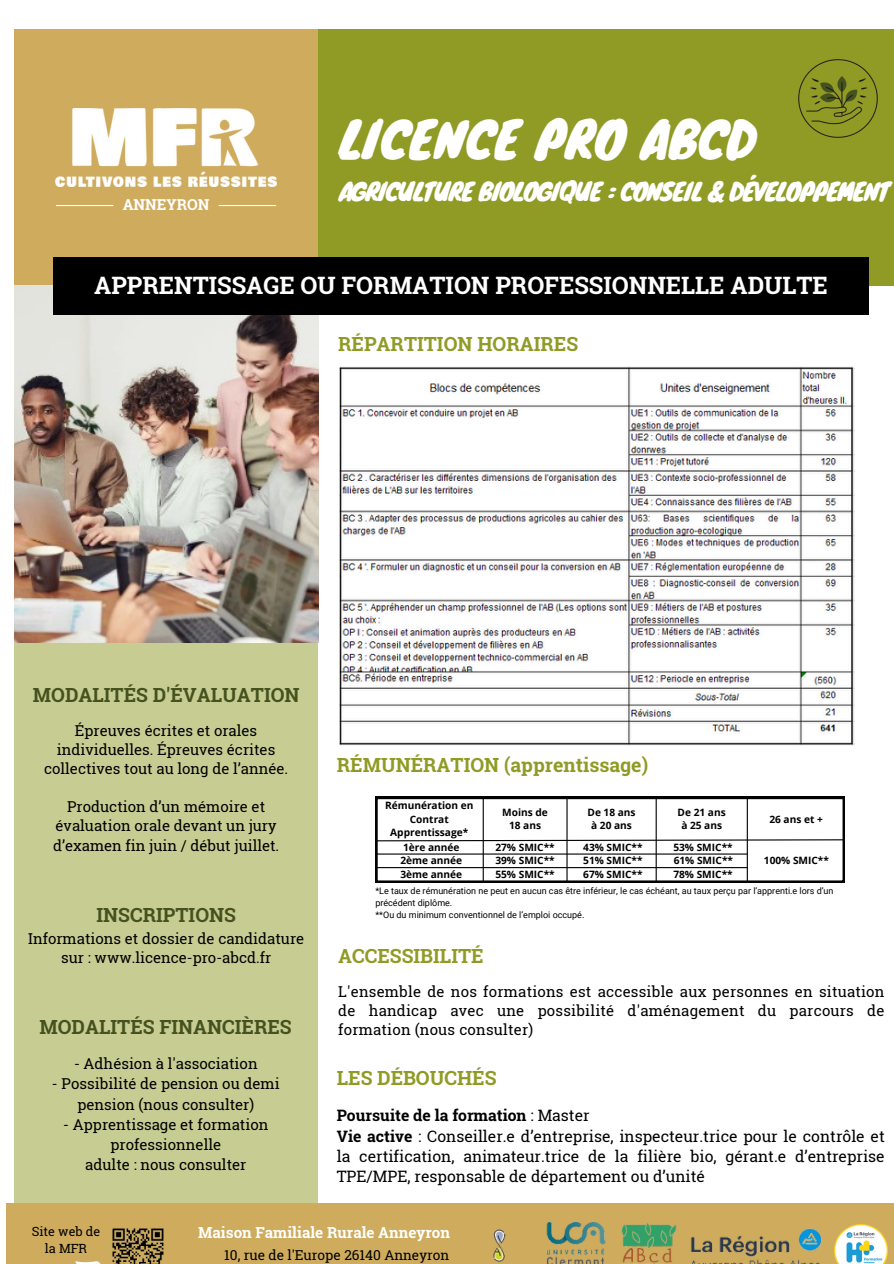
<style>
.page{position:relative;width:894px;height:1264px;background:#fff}
.page>*{position:absolute;margin:0;border:0;box-sizing:border-box;transform-origin:0 0}
.t1{font:49.5px "Knewave";color:#fff}
.t2{font:700 24px "Roboto Slab";color:#fff}
.t3{font:24px "Knewave";letter-spacing:-.055em;color:#fff}
.t4{font:700 19.5px "Roboto Slab";color:#909b25}
.t5{font:700 19.5px "Roboto Slab";color:#45521f}
.t6{font:15.75px/20.2px "Roboto Slab";color:#000;text-align:justify}
.t7{font:700 15.75px "Roboto Slab";color:#000}
.t8{font:700 15.15px "Roboto Slab";color:#fff}
.t9{font:15px/19.2px "Roboto Slab";color:#000;text-align:justify}
.t10{font:13.65px "Roboto Slab";color:#000}
.t11{font:12.6px/16.2px "Roboto Slab";color:#000;text-align:center}
.t12{font:700 10.2px/13.5px "Open Sans";color:#000;text-align:center}
.t13{font:9px/12px "Roboto";color:#000}
.s1{font-weight:400}
.s2{font-weight:700}
</style>
<div class="page">
<div style="left:318px;top:29px;width:575px;height:256px;background:#909b25"></div>
<div style="left:14px;top:29px;width:304px;height:256px;background:#ceab5d"></div>
<div style="left:14px;top:642px;width:304px;height:621px;background:#c7cd92"></div>
<img style="left:56px;top:108px;width:220px;height:78px">
<hr style="left:56px;top:205px;width:57px;height:1px;background:#fff">
<hr style="left:219px;top:205px;width:57px;height:1px;background:#fff">
<img style="left:14px;top:286px;width:304px;height:356px">
<div style="left:53px;top:257px;width:815px;height:58px;background:#000"></div>
<svg style="left:375px;top:797px;width:470px;height:85px"></svg>
<hr style="left:375px;top:853px;width:372px;height:1px;background:#000">
<hr style="left:375px;top:867px;width:372px;height:1px;background:#000">
<hr style="left:482px;top:797px;width:1px;height:85px;background:#000">
<hr style="left:566px;top:797px;width:1px;height:85px;background:#000">
<hr style="left:655px;top:797px;width:1px;height:84px;background:#000">
<hr style="left:746px;top:797px;width:1px;height:84px;background:#000">
<img style="left:798px;top:59px;width:80px;height:79px">
<div style="left:7px;top:1203px;width:886px;height:60px;background:#ceab5d"></div>
<img style="left:691px;top:1228px;width:131px;height:35px">
<img style="left:112px;top:1228px;width:52px;height:35px">
<hr style="left:47px;top:1261px;width:55px;height:2px;background:#fff">
<img style="left:834px;top:1224px;width:53px;height:39px">
<img style="left:621px;top:1223px;width:56px;height:40px">
<img style="left:546px;top:1222px;width:59px;height:41px">
<img style="left:493px;top:1229px;width:13px;height:33px">
<img style="left:339px;top:366px;width:514px;height:379px">
<p class="t8" style="left:123px;top:194px;width:88px">ANNEYRON</p>
<h1 class="t1" style="left:339px;top:99px;width:418px">LICENCE PRO ABCD</h1>
<p class="t3" style="left:339px;top:172px;width:552px">AGRICULTURE BIOLOGIQUE : CONSEIL &amp; DÉVELOPPEMENT</p>
<p class="t2" style="left:94px;top:269px;width:735px">APPRENTISSAGE OU FORMATION PROFESSIONNELLE ADULTE</p>
<h4 class="t4" style="left:338px;top:330px;width:241px">RÉPARTITION HORAIRES</h4>
<h4 class="t5" style="left:33px;top:681px;width:268px">MODALITÉS D'ÉVALUATION</h4>
<p class="t9" style="left:75px;top:720px;width:184px">Épreuves écrites et orales</p>
<p class="t9" style="left:57px;top:739px;width:220px">individuelles. Épreuves écrites</p>
<p class="t9" style="left:44px;top:758px;width:245px">collectives tout au long de l’année.</p>
<p class="t9" style="left:67px;top:796px;width:199px">Production d’un mémoire et</p>
<p class="t9" style="left:56px;top:816px;width:222px">évaluation orale devant un jury</p>
<p class="t9" style="left:53px;top:835px;width:228px">d’examen fin juin / début juillet.</p>
<p class="t5" style="left:96px;top:901px;width:141px">INSCRIPTIONS</p>
<p class="t9" style="left:28px;top:928px;width:277px">Informations et dossier de candidature</p>
<p class="t9" style="left:61px;top:947px;width:211px">sur : www.licence-pro-abcd.fr</p>
<p class="t5" style="left:40px;top:1013px;width:253px">MODALITÉS FINANCIÈRES</p>
<p class="t9" style="left:74px;top:1053px;width:185px">- Adhésion à l'association</p>
<p class="t9" style="left:52px;top:1073px;width:229px">- Possibilité de pension ou demi</p>
<p class="t9" style="left:77px;top:1094px;width:178px">pension (nous consulter)</p>
<p class="t9" style="left:63px;top:1114px;width:206px">- Apprentissage et formation</p>
<p class="t9" style="left:110px;top:1134px;width:112px">professionnelle</p>
<h4 class="t9" style="left:85px;top:1154px;width:163px">adulte : nous consulter</h4>
<h5 class="t4" style="left:337px;top:751px;width:313px">RÉMUNÉRATION (apprentissage)</h5>
<p class="t12" style="left:385px;top:798px;width:90px">Rémunération en<br>Contrat<br>Apprentissage*</p>
<p class="t12" style="left:502px;top:805px;width:47px">Moins de</p>
<p class="t12" style="left:677px;top:805px;width:50px">De 21 ans</p>
<p class="t12" style="left:681px;top:818px;width:42px">à 25 ans</p>
<p class="t12" style="left:587px;top:805px;width:50px">De 18 ans</p>
<p class="t12" style="left:591px;top:818px;width:42px">à 20 ans</p>
<p class="t12" style="left:769px;top:811px;width:55px">26 ans et +</p>
<p class="t12" style="left:763px;top:853px;width:67px">100% SMIC**</p>
<p class="t12" style="left:509px;top:818px;width:34px">18 ans</p>
<p class="t12" style="left:403px;top:840px;width:58px">1ère année</p>
<p class="t12" style="left:400px;top:853px;width:63px">2ème année</p>
<p class="t12" style="left:400px;top:867px;width:63px">3ème année</p>
<h4 class="t12" style="left:673px;top:840px;width:61px">53% SMIC**</h4>
<p class="t12" style="left:673px;top:853px;width:61px">61% SMIC**</p>
<p class="t12" style="left:673px;top:867px;width:61px">78% SMIC**</p>
<h4 class="t13" style="left:375px;top:885px;width:459px">*Le taux de rémunération ne peut en aucun cas être inférieur, le cas échéant, au taux perçu par l’apprenti.e lors d’un précédent diplôme.</h4>
<p class="t13" style="left:375px;top:909px;width:210px">**Ou du minimum conventionnel de l’emploi occupé.</p>
<p class="t12" style="left:495px;top:840px;width:61px">27% SMIC**</p>
<p class="t12" style="left:495px;top:853px;width:61px">39% SMIC**</p>
<p class="t12" style="left:495px;top:867px;width:61px">55% SMIC**</p>
<p class="t12" style="left:583px;top:840px;width:61px">43% SMIC**</p>
<p class="t12" style="left:583px;top:853px;width:61px">51% SMIC**</p>
<p class="t12" style="left:583px;top:867px;width:61px">67% SMIC**</p>
<p class="t4" style="left:338px;top:942px;width:147px">ACCESSIBILITÉ</p>
<p class="t9" style="left:338px;top:981px;width:547px">L'ensemble de nos formations est accessible aux personnes en situation de handicap avec une possibilité d'aménagement du parcours de formation (nous consulter)</p>
<p class="t4" style="left:337px;top:1064px;width:161px">LES DÉBOUCHÉS</p>
<p class="t7" style="left:336px;top:1104px;width:254px">Poursuite de la formation <span class="s1">: Master</span></p>
<p class="t6" style="left:336px;top:1125px;width:549px"><span class="s2">Vie active</span> : Conseiller.e d’entreprise, inspecteur.trice pour le contrôle et la certification, animateur.trice de la filière bio, gérant.e d’entreprise TPE/MPE, responsable de département ou d’unité</p>
<p class="t11" style="left:32px;top:1223px;width:70px">Site web de la MFR</p>
<p class="t8" style="left:198px;top:1222px;width:253px">Maison Familiale Rurale Anneyron</p>
<p class="t10" style="left:224px;top:1245px;width:226px">10, rue de l'Europe 26140 Anneyron</p>
</div>
